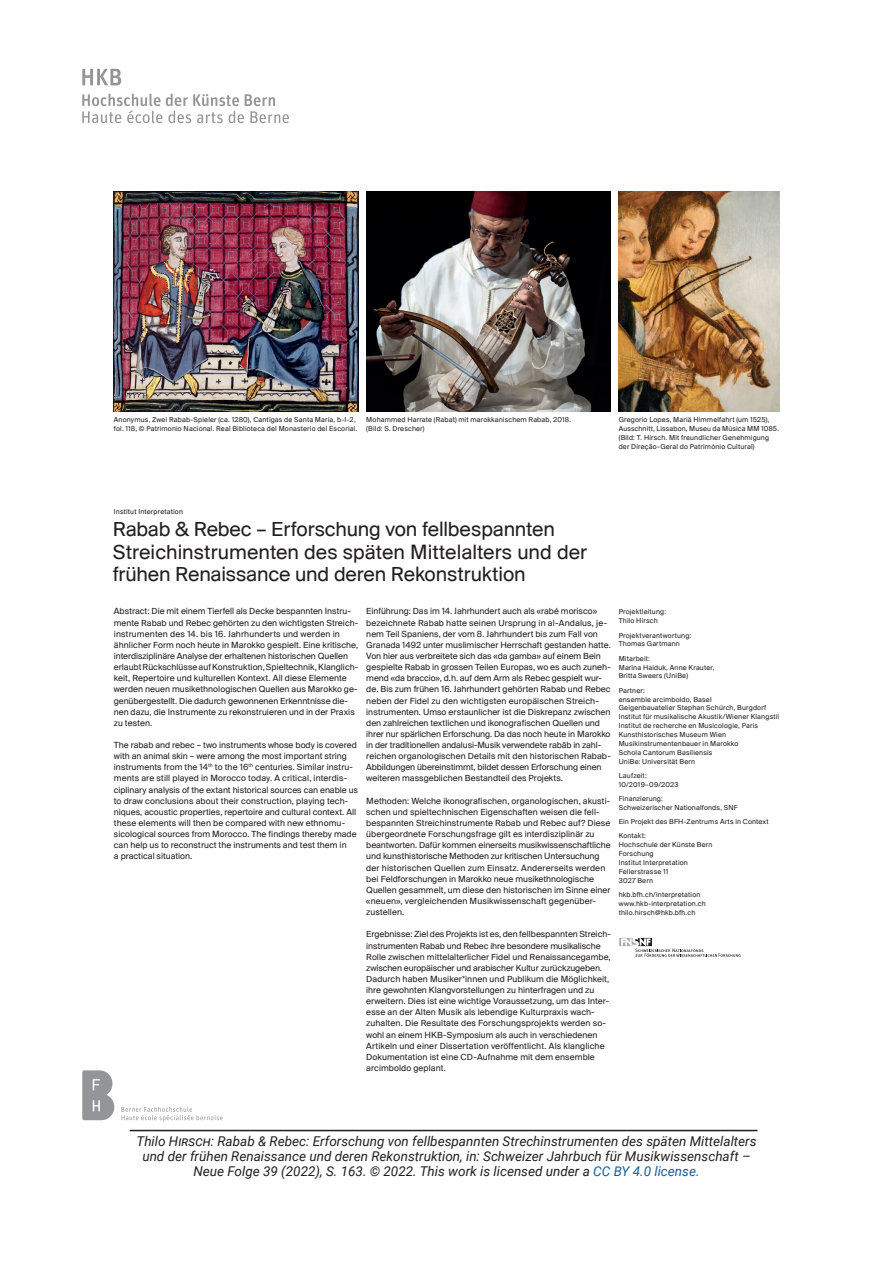
<style>
.page{position:relative;width:893px;height:1272px;background:#fff}
.page>*{position:absolute;margin:0;border:0;box-sizing:border-box;transform-origin:0 0}
.t1{font:21.3px/22.2px "Suisse BP Intl";letter-spacing:-.005em;color:#231f20}
.Zitierform{font:italic 13.5px/15px "Roboto";color:#231f20;text-align:center}
.t2{font:9.3px/11.1px "Suisse BP Intl";letter-spacing:.005em;color:#231f20}
.t3{font:7.35px/8.9px "Suisse BP Intl";letter-spacing:.02em;color:#231f20}
.s1{color:#175d9e}
</style>
<div class="page">
<hr style="left:130px;top:1129px;width:627px;height:2px;background:#231f20">
<svg style="left:82px;top:69px;width:39px;height:16px"></svg>
<svg style="left:82px;top:94px;width:207px;height:29px"></svg>
<svg style="left:82px;top:1070px;width:32px;height:50px;background:#a3a5a7"></svg>
<svg style="left:121px;top:1106px;width:102px;height:15px"></svg>
<svg style="left:619px;top:937px;width:121px;height:19px"></svg>
<img style="left:114px;top:191px;width:244px;height:220px">
<img style="left:366px;top:191px;width:245px;height:220px">
<img style="left:619px;top:191px;width:160px;height:220px">
<p class="t3" style="left:114px;top:415px;width:245px">Anonymus, Zwei Rabab-Spieler (ca. 1280), Cantigas de Santa María, b-I-2, fol. 118, © Patrimonio Nacional. Real Biblioteca del Monasterio del Escorial.</p>
<p class="t3" style="left:366px;top:415px;width:206px">Mohammed Harrate (Rabat) mit marokkanischem Rabab, 2018. (Bild: S. Drescher)</p>
<p class="t3" style="left:619px;top:415px;width:162px">Gregorio Lopes, Mariä Himmelfahrt (um 1525), Ausschnitt, Lissabon, Museu da Música MM 1085. (Bild: T. Hirsch. Mit freundlicher Genehmigung der Direção-Geral do Património Cultural)</p>
<p class="t3" style="left:114px;top:507px;width:71px">Institut Interpretation</p>
<p class="t1" style="left:113px;top:518px;width:476px">Rabab &amp; Rebec – Erforschung von fellbespannten<br>Streichinstrumenten des späten Mittelalters und der frühen Renaissance und deren Rekonstruktion</p>
<p class="t2" style="left:114px;top:605px;width:246px">Abstract: Die mit einem Tierfell als Decke bespannten Instru&shy;mente Rabab und Rebec gehörten zu den wichtigsten Streich&shy;instrumenten des 14. bis 16. Jahrhunderts und werden in ähnlicher Form noch heute in Marokko gespielt. Eine kritische, interdisziplinäre Analyse der erhaltenen historischen Quellen erlaubt Rückschlüsse auf Konstruktion, Spieltechnik, Klanglich&shy;keit, Repertoire und kulturellen Kontext. All diese Elemente werden neuen musikethnologischen Quellen aus Marokko ge&shy;genübergestellt. Die dadurch gewonnenen Erkenntnisse die&shy;nen dazu, die Instrumente zu rekonstruieren und in der Praxis zu testen.</p>
<p class="t2" style="left:114px;top:739px;width:246px">The rabab and rebec – two instruments whose body is covered with an animal skin – were among the most important string instruments from the 14<sup>th</sup> to the 16<sup>th</sup> centuries. Similar instru&shy;ments are still played in Morocco today. A critical, interdis&shy;ciplinary analysis of the extant historical sources can enable us to draw conclusions about their construction, playing tech&shy;niques, acoustic properties, repertoire and cultural context. All these elements will then be compared with new ethnomu&shy;sicological sources from Morocco. The findings thereby made can help us to reconstruct the instruments and test them in<br>a practical situation.</p>
<p class="t2" style="left:366px;top:605px;width:246px">Einführung: Das im 14. Jahrhundert auch als «rabé morisco» bezeichnete Rabab hatte seinen Ursprung in al-Andalus, je&shy;nem Teil Spaniens, der vom 8. Jahrhundert bis zum Fall von Granada 1492 unter muslimischer Herrschaft gestanden hatte.<br>Von hier aus verbreitete sich das «da gamba» auf einem Bein gespielte Rabab in grossen Teilen Europas, wo es auch zuneh&shy;mend «da braccio», d.h. auf dem Arm als Rebec gespielt wur&shy;de. Bis zum frühen 16. Jahrhundert gehörten Rabab und Rebec neben der Fidel zu den wichtigsten europäischen Streich&shy;instrumenten. Umso erstaunlicher ist die Diskrepanz zwischen den zahlreichen textlichen und ikonografischen Quellen und ihrer nur spärlichen Erforschung. Da das noch heute in Marokko in der traditionellen andalusi-Musik verwendete rabāb in zahl&shy;reichen organologischen Details mit den historischen Rabab-Abbildungen übereinstimmt, bildet dessen Erforschung einen weiteren massgeblichen Bestandteil des Projekts.</p>
<p class="t2" style="left:366px;top:795px;width:246px">Methoden: Welche ikonografischen, organologischen, akusti&shy;schen und spieltechnischen Eigenschaften weisen die fell&shy;bespannten Streichinstrumente Rabab und Rebec auf? Diese übergeordnete Forschungsfrage gilt es interdisziplinär zu beantworten. Dafür kommen einerseits musikwissenschaftliche und kunsthistorische Methoden zur kritischen Untersuchung der historischen Quellen zum Einsatz. Andererseits werden bei Feldforschungen in Marokko neue musikethnologische Quellen gesammelt, um diese den historischen im Sinne einer «neuen», vergleichenden Musikwissenschaft gegenüber&shy;zustellen.</p>
<p class="t2" style="left:366px;top:928px;width:246px">Ergebnisse: Ziel des Projekts ist es, den fellbespannten Streich&shy;instrumenten Rabab und Rebec ihre besondere musikalische Rolle zwischen mittelalterlicher Fidel und Renaissancegambe, zwischen europäischer und arabischer Kultur zurückzugeben.<br>Dadurch haben Musiker*innen und Publikum die Möglichkeit, ihre gewohnten Klangvorstellungen zu hinterfragen und zu erweitern. Dies ist eine wichtige Voraussetzung, um das Inter&shy;esse an der Alten Musik als lebendige Kulturpraxis wach&shy;zuhalten. Die Resultate des Forschungsprojekts werden so&shy;wohl an einem HKB-Symposium als auch in verschiedenen Artikeln und einer Dissertation veröffentlicht. Als klangliche Dokumentation ist eine CD-Aufnahme mit dem ensemble arcimboldo geplant.</p>
<p class="t3" style="left:619px;top:607px;width:49px">Projektleitung:<br>Thilo Hirsch</p>
<p class="t3" style="left:619px;top:630px;width:74px">Projektverantwortung:<br>Thomas Gartmann</p>
<p class="t3" style="left:619px;top:653px;width:97px">Mitarbeit:<br>Marina Haiduk, Anne Krauter,<br>Britta Sweers (UniBe)</p>
<p class="t3" style="left:619px;top:685px;width:162px">Partner:<br>ensemble arcimboldo, Basel<br>Geigenbauatelier Stephan Schürch, Burgdorf Institut für musikalische Akustik/Wiener Klangstil Institut de recherche en Musicologie, Paris Kunsthistorisches Museum Wien Musikinstrumentenbauer in Marokko<br>Schola Cantorum Basiliensis<br>UniBe: Universität Bern</p>
<p class="t3" style="left:619px;top:771px;width:61px">Laufzeit:<br>10/2019–09/2023</p>
<p class="t3" style="left:619px;top:794px;width:121px">Finanzierung:<br>Schweizerischer Nationalfonds, SNF</p>
<p class="t3" style="left:619px;top:814px;width:151px;line-height:14.1px">Ein Projekt des BFH-Zentrums Arts in Context<br>Kontakt:</p>
<p class="t3" style="left:619px;top:840px;width:95px">Hochschule der Künste Bern<br>Forschung<br>Institut Interpretation<br>Fellerstrasse 11<br>3027 Bern</p>
<p class="t3" style="left:619px;top:890px;width:89px">hkb.bfh.ch/interpretation www.hkb-interpretation.ch thilo.hirsch@hkb.bfh.ch</p>
<p class="Zitierform" style="left:136px;top:1132px;width:622px">Thilo Hirsch: Rabab &amp; Rebec: Erforschung von fellbespannten Strechinstrumenten des späten Mittelalters und der frühen Renaissance und deren Rekonstruktion, in: Schweizer Jahrbuch für Musikwissenschaft –<br>Neue Folge 39 (2022), S. 163. © 2022. This work is licensed under a <span class="s1">CC BY 4.0 license.</span></p>
</div>
